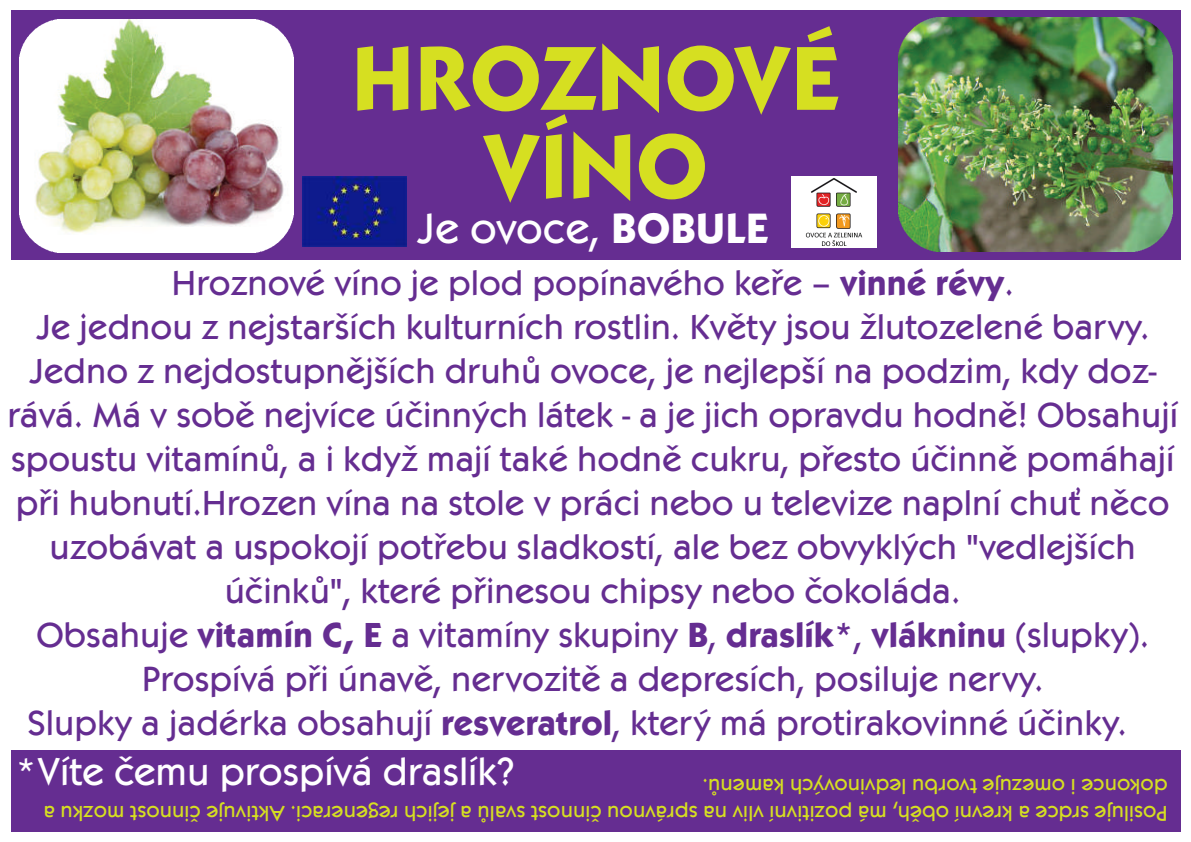
<style>
.page{position:relative;width:1191px;height:842px;background:#fff}
.page>*{position:absolute;margin:0;border:0;box-sizing:border-box;transform-origin:0 0}
.t1{font:700 94px/88px "Kabel Itc TOT";color:#d6df21;text-align:center}
.t2{font:500 44px "Kabel Itc TOT";color:#fff}
.t3{font:500 40px "Kabel Itc TOT";color:#fff}
.t4{font:500 36px/44px "Kabel Itc TOT";color:#652d91;text-align:center}
.t5{font:500 22px/26.4px "Kabel Itc TOT";color:#d6df21}
.s1{font-weight:700}
.s2{font-size:40px;color:#fff}
</style>
<div class="page">
<div style="left:11px;top:10px;width:1169px;height:822px;background:#652d91"></div>
<div style="left:0;top:261px;width:1191px;height:489px;background:#fff"></div>
<img style="left:19px;top:19px;width:274px;height:234px">
<img style="left:898px;top:18px;width:274px;height:233px">
<img style="left:303px;top:177px;width:103px;height:69px">
<img style="left:791px;top:177px;width:86px;height:71px">
<h1 class="t1" style="left:351px;top:36px;width:490px">HROZNOVÉ<br>VÍNO</h1>
<p class="t2" style="left:416px;top:203px;width:354px">Je ovoce, <span class="s1">BOBULE</span></p>
<p class="t4" style="left:7px;top:261px;width:1172px">Hroznové víno je plod popínavého keře – <span class="s1">vinné révy</span>.<br>Je jednou z nejstarších kulturních rostlin. Květy jsou žlutozelené barvy.<br>Jedno z nejdostupnějších druhů ovoce, je nejlepší na podzim, kdy doz&shy;rává. Má v sobě nejvíce účinných látek - a je jich opravdu hodně! Obsahují spoustu vitamínů, a i když mají také hodně cukru, přesto účinně pomáhají při hubnutí.Hrozen vína na stole v práci nebo u televize naplní chuť něco uzobávat a uspokojí potřebu sladkostí, ale bez obvyklých "vedlejších účinků", které přinesou chipsy nebo čokoláda.<br>Obsahuje <span class="s1">vitamín C, E</span> a vitamíny skupiny <span class="s1">B</span>, <span class="s1">draslík*</span>, <span class="s1">vlákninu</span> (slupky).<br>Prospívá při únavě, nervozitě a depresích, posiluje nervy.<br>Slupky a jadérka obsahují <span class="s1">resveratrol</span>, který má protirakovinné účinky. <span class="s2">*</span></p>
<p class="t3" style="left:15px;top:749px;width:501px">*Víte čemu prospívá draslík?</p>
<p class="t5" style="left:1167px;top:826px;width:1125px;rotate:-180deg">Posiluje srdce a krevní oběh, má pozitivní vliv na správnou činnost svalů a jejich regeneraci. Aktivuje činnost mozku a dokonce i omezuje tvorbu ledvinových kamenů.</p>
</div>
